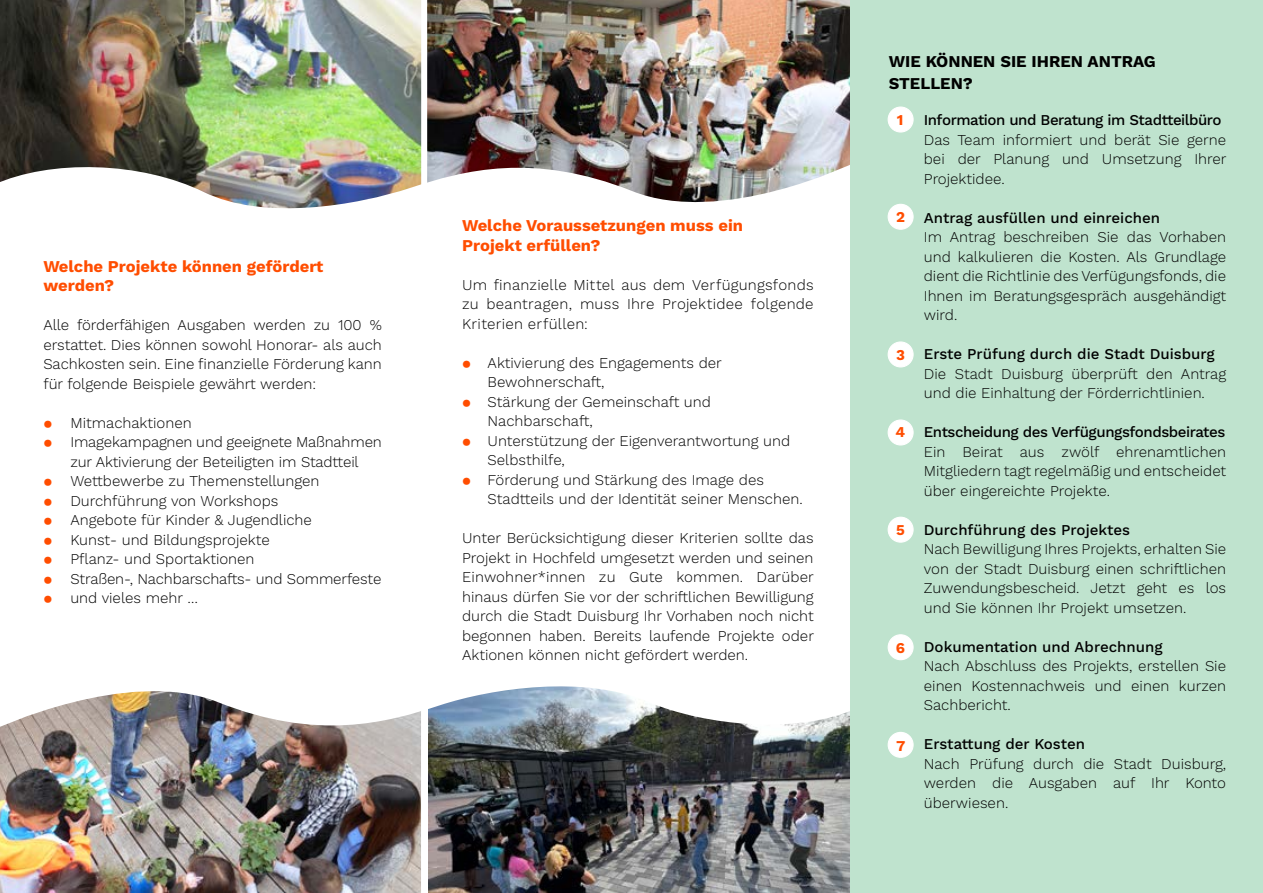
<style>
.page{position:relative;width:1263px;height:893px;background:#fff}
.page>*{position:absolute;margin:0;border:0;box-sizing:border-box;transform-origin:0 0}
.t1{font:700 16.5px/19.5px "Work Sans";color:#ff4d00}
.t2{font:700 16.5px/22.5px "Work Sans";color:#000}
.t3{font:300 15px/19.5px "Work Sans";color:#000;text-align:justify}
.t4{font:500 15px "Work Sans";color:#000}
.t5{font:500 15px "Work Sans";letter-spacing:-.03em;color:#000}
.t6{font:700 15px "Work Sans";color:#ff4d00}
.s1{color:#ff4d00}
</style>
<div class="page">
<img style="left:428px;top:741px;width:422px;height:152px">
<img style="left:0;top:741px;width:421px;height:152px">
<img style="left:427px;top:0;width:423px;height:152px">
<img style="left:0;top:0;width:421px;height:152px">
<img style="left:0;top:686px;width:850px;height:55px">
<img style="left:0;top:152px;width:850px;height:57px">
<div style="left:850px;top:0;width:413px;height:893px;background:#bfe3ce"></div>
<div style="left:888px;top:107px;width:25px;height:25px;background:#fff;border-radius:50%"></div>
<div style="left:888px;top:107px;width:26px;height:26px;border:1px solid #fff;border-radius:50%"></div>
<div style="left:888px;top:204px;width:25px;height:25px;background:#fff;border-radius:50%"></div>
<div style="left:888px;top:204px;width:26px;height:26px;border:1px solid #fff;border-radius:50%"></div>
<div style="left:888px;top:342px;width:25px;height:25px;background:#fff;border-radius:50%"></div>
<div style="left:888px;top:341px;width:26px;height:26px;border:1px solid #fff;border-radius:50%"></div>
<div style="left:888px;top:420px;width:25px;height:25px;background:#fff;border-radius:50%"></div>
<div style="left:888px;top:419px;width:26px;height:26px;border:1px solid #fff;border-radius:50%"></div>
<div style="left:888px;top:517px;width:25px;height:25px;background:#fff;border-radius:50%"></div>
<div style="left:888px;top:517px;width:26px;height:26px;border:1px solid #fff;border-radius:50%"></div>
<div style="left:888px;top:635px;width:25px;height:25px;background:#fff;border-radius:50%"></div>
<div style="left:888px;top:634px;width:26px;height:26px;border:1px solid #fff;border-radius:50%"></div>
<div style="left:888px;top:732px;width:25px;height:25px;background:#fff;border-radius:50%"></div>
<div style="left:888px;top:732px;width:26px;height:26px;border:1px solid #fff;border-radius:50%"></div>
<p class="t1" style="left:43px;top:257px;width:282px">Welche Projekte können gefördert werden?</p>
<p class="t3" style="left:43px;top:316px;width:340px">Alle förderfähigen Ausgaben werden zu 100 % erstattet. Dies können sowohl Honorar- als auch Sachkosten sein. Eine finanzielle Förderung kann für folgende Beispiele gewährt werden:</p>
<p class="t3" style="left:43px;top:413px;width:150px"><span class="s1">●</span> Mitmachaktionen</p>
<p class="t3" style="left:43px;top:433px;width:340px;text-align:center"><span class="s1">●</span> Imagekampagnen und geeignete Maßnahmen zur Aktivierung der Beteiligten im Stadtteil</p>
<p class="t3" style="left:43px;top:472px;width:278px"><span class="s1">●</span> Wettbewerbe zu Themenstellungen</p>
<p class="t3" style="left:43px;top:491px;width:237px"><span class="s1">●</span> Durchführung von Workshops</p>
<p class="t3" style="left:43px;top:511px;width:270px"><span class="s1">●</span> Angebote für Kinder &amp; Jugendliche</p>
<p class="t3" style="left:43px;top:530px;width:228px"><span class="s1">●</span> Kunst- und Bildungsprojekte</p>
<p class="t3" style="left:43px;top:550px;width:213px"><span class="s1">●</span> Pflanz- und Sportaktionen</p>
<p class="t3" style="left:43px;top:569px;width:340px"><span class="s1">●</span> Straßen-, Nachbarschafts- und Sommerfeste</p>
<p class="t3" style="left:43px;top:589px;width:156px"><span class="s1">●</span> und vieles mehr …</p>
<p class="t1" style="left:462px;top:217px;width:282px">Welche Voraussetzungen muss ein<br>Projekt erfüllen?</p>
<p class="t3" style="left:462px;top:276px;width:353px">Um finanzielle Mittel aus dem Verfügungsfonds zu beantragen, muss Ihre Projektidee folgende Kriterien erfüllen:</p>
<p class="t3" style="left:488px;top:354px;width:236px;text-indent:-26px"><span class="s1">●</span> Aktivierung des Engagements der<br>Bewohnerschaft,</p>
<p class="t3" style="left:488px;top:393px;width:225px;text-indent:-26px"><span class="s1">●</span> Stärkung der Gemeinschaft und<br>Nachbarschaft,</p>
<p class="t3" style="left:488px;top:432px;width:304px;text-indent:-26px"><span class="s1">●</span> Unterstützung der Eigenverantwortung und<br>Selbsthilfe,</p>
<p class="t3" style="left:488px;top:471px;width:317px;text-indent:-26px"><span class="s1">●</span> Förderung und Stärkung des Image des<br>Stadtteils und der Identität seiner Menschen.</p>
<p class="t3" style="left:462px;top:529px;width:353px">Unter Berücksichtigung dieser Kriterien sollte das Projekt in Hochfeld umgesetzt werden und seinen Einwohner*innen zu Gute kommen. Darüber hinaus dürfen Sie vor der schriftlichen Bewilligung durch die Stadt Duisburg Ihr Vorhaben noch nicht begonnen haben. Bereits laufende Projekte oder Aktionen können nicht gefördert werden.</p>
<p class="t2" style="left:889px;top:51px;width:269px">WIE KÖNNEN SIE IHREN ANTRAG<br>STELLEN?</p>
<p class="t6" style="left:897px;top:111px;width:8px">1</p>
<p class="t6" style="left:896px;top:209px;width:10px">2</p>
<p class="t6" style="left:896px;top:346px;width:10px">3</p>
<p class="t6" style="left:895px;top:423px;width:11px">4</p>
<p class="t6" style="left:896px;top:522px;width:10px">5</p>
<p class="t6" style="left:896px;top:639px;width:11px">6</p>
<p class="t6" style="left:896px;top:737px;width:11px">7</p>
<p class="t5" style="left:924px;top:111px;width:299px">Information und Beratung im Stadtteilbüro</p>
<p class="t3" style="left:924px;top:130px;width:304px">Das Team informiert und berät Sie gerne bei der Planung und Umsetzung Ihrer Projektidee.</p>
<p class="t4" style="left:924px;top:209px;width:238px">Antrag ausfüllen und einreichen</p>
<p class="t3" style="left:924px;top:228px;width:304px">Im Antrag beschreiben Sie das Vorhaben und kalkulieren die Kosten. Als Grundlage dient die Richtlinie des Verfügungsfonds, die Ihnen im Beratungsgespräch ausgehändigt wird.</p>
<p class="t4" style="left:924px;top:345px;width:292px">Erste Prüfung durch die Stadt Duisburg</p>
<p class="t3" style="left:924px;top:364px;width:304px">Die Stadt Duisburg überprüft den Antrag und die Einhaltung der Förderrichtlinien.</p>
<p class="t5" style="left:924px;top:423px;width:303px">Entscheidung des Verfügungsfondsbeirates</p>
<p class="t3" style="left:924px;top:442px;width:304px">Ein Beirat aus zwölf ehrenamtlichen Mitgliedern tagt regelmäßig und entscheidet über eingereichte Projekte.</p>
<p class="t4" style="left:924px;top:521px;width:208px">Durchführung des Projektes</p>
<p class="t3" style="left:924px;top:540px;width:304px">Nach Bewilligung Ihres Projekts, erhalten Sie von der Stadt Duisburg einen schriftlichen Zuwendungsbescheid. Jetzt geht es los und Sie können Ihr Projekt umsetzen.</p>
<p class="t4" style="left:924px;top:638px;width:240px">Dokumentation und Abrechnung</p>
<p class="t3" style="left:924px;top:657px;width:304px">Nach Abschluss des Projekts, erstellen Sie einen Kostennachweis und einen kurzen Sachbericht.</p>
<p class="t4" style="left:924px;top:735px;width:163px">Erstattung der Kosten</p>
<p class="t3" style="left:924px;top:754px;width:304px">Nach Prüfung durch die Stadt Duisburg, werden die Ausgaben auf Ihr Konto überwiesen.</p>
</div>
